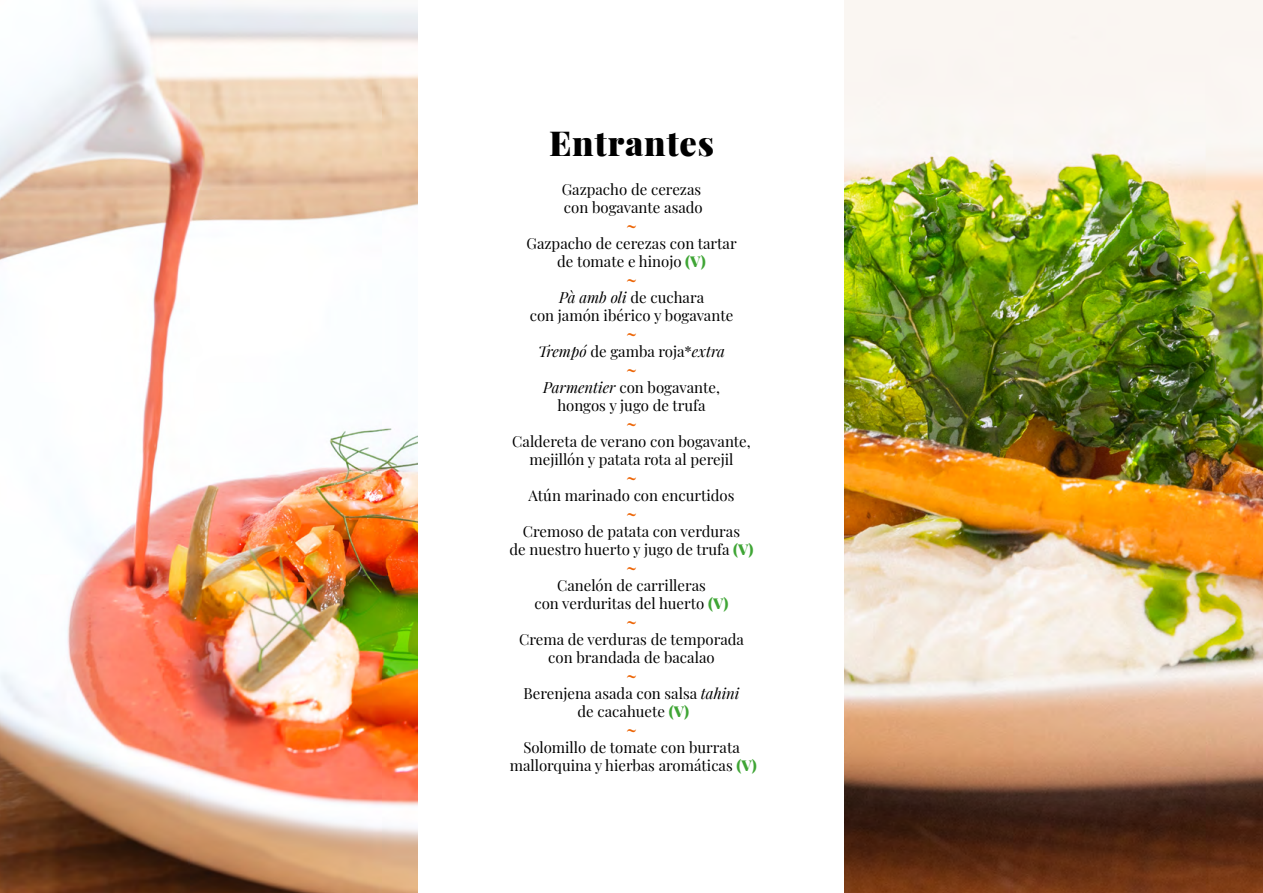
<style>
.page{position:relative;width:1263px;height:893px;background:#fff}
.page>*{position:absolute;margin:0;border:0;box-sizing:border-box;transform-origin:0 0}
.t1{font:900 34.5px "Playfair Display";letter-spacing:.025em;color:#000}
.t2{font:15px/18px "Playfair Display";color:#000;text-align:center}
.t3{font:900 15px "Playfair Display";color:#ec6608}
.s1{font-weight:900;color:#3fa535}
.s2{font-weight:900;color:#ec6608}
.s3{font-style:italic}
</style>
<div class="page">
<img style="left:0;top:0;width:418px;height:893px">
<img style="left:844px;top:0;width:419px;height:893px">
<h1 class="t1" style="left:549px;top:116px;width:166px">Entrantes</h1>
<p class="t2" style="left:562px;top:179px;width:143px;text-align:left">Gazpacho de cerezas con bogavante asado</p>
<p class="t3" style="left:626px;top:214px;width:12px">~</p>
<p class="t2" style="left:526px;top:233px;width:212px">Gazpacho de cerezas con tartar de tomate e hinojo <span class="s1">(V)<br></span><span class="s2">~<br></span><span class="s3">Pà amb oli</span> de cuchara<br>con jamón ibérico y bogavante</p>
<p class="t2" style="left:538px;top:323px;width:188px"><span class="s2">~<br></span><span class="s3">Trempó</span> de gamba roja*<span class="s3">extra </span><span class="s2">~<br></span><span class="s3">Parmentier</span> con bogavante, hongos y jugo de trufa</p>
<p class="t3" style="left:626px;top:412px;width:12px">~</p>
<p class="t2" style="left:512px;top:431px;width:240px">Caldereta de verano con bogavante, mejillón y patata rota al perejil</p>
<p class="t3" style="left:626px;top:466px;width:12px">~</p>
<p class="t2" style="left:528px;top:485px;width:207px">Atún marinado con encurtidos</p>
<p class="t3" style="left:626px;top:502px;width:12px">~</p>
<p class="t2" style="left:509px;top:521px;width:246px">Cremoso de patata con verduras<br>de nuestro huerto y jugo de trufa <span class="s1">(V) </span><span class="s2">~</span></p>
<p class="t2" style="left:534px;top:575px;width:196px">Canelón de carrilleras<br>con verduritas del huerto <span class="s1">(V) </span><span class="s2">~</span></p>
<p class="t2" style="left:519px;top:629px;width:226px">Crema de verduras de temporada con brandada de bacalao</p>
<p class="t2" style="left:523px;top:665px;width:217px"><span class="s2">~<br></span>Berenjena asada con salsa <span class="s3">tahini </span>de cacahuete <span class="s1">(V)<br></span><span class="s2">~</span></p>
<p class="t2" style="left:510px;top:737px;width:249px">Solomillo de tomate con burrata mallorquina y hierbas aromáticas <span class="s1">(V)</span></p>
</div>
